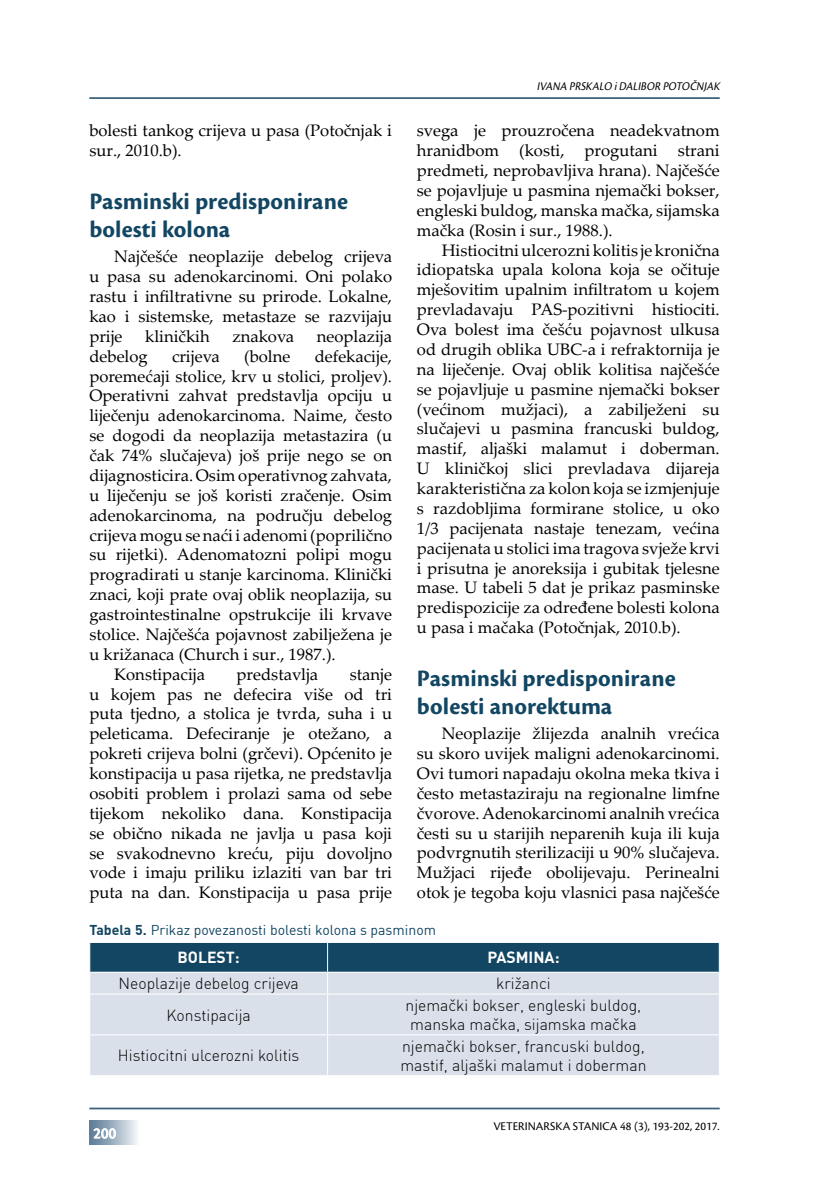
<style>
.page{position:relative;width:819px;height:1191px;background:#fff}
.page>*{position:absolute;margin:0;border:0;box-sizing:border-box;transform-origin:0 0}
.t1{font:700 24.5px/28.3px "Cronos Pro";letter-spacing:.005em;color:#124662}
.t2{font:16.62px/19.9px "Palatino Linotype";color:#000;text-align:justify}
.t3{font:15.75px/18.9px "DIN Lt";color:#000;text-align:center}
.t4{font:700 15.75px "DIN";color:#fff}
.t5{font:15.75px "Cronos Pro";color:#fff}
.t6{font:14px "DIN";color:#124662}
.t7{font:12.25px "Cronos Pro";color:#000}
.t8{font:italic 12.25px "Cronos Pro";color:#000;scale:.9 1}
.s1{font-weight:700}
</style>
<div class="page">
<hr style="left:89px;top:1107px;width:630px;height:2px;background:#3a617d">
<hr style="left:89px;top:97px;width:630px;height:2px;background:#3a617d">
<div style="left:89px;top:1120px;width:50px;height:25px;background:linear-gradient(to right,#547592,#f0f3f6)"></div>
<svg style="left:93px;top:1126px;width:23px;height:13px"></svg>
<div style="left:90px;top:994px;width:628px;height:81px;background:#dae0e9"></div>
<svg style="left:89px;top:942px;width:630px;height:51px;background:#6b8b9e"></svg>
<hr style="left:327px;top:994px;width:1px;height:40px;background:#fff">
<hr style="left:89px;top:1034px;width:238px;height:1px;background:#fff">
<hr style="left:327px;top:1034px;width:392px;height:1px;background:#fff">
<hr style="left:327px;top:1035px;width:1px;height:40px;background:#fff">
<p class="t8" style="left:536px;top:79px;width:207px">IVANA PRSKALO IDALIBOR POTOČNJAK</p>
<p class="t2" style="left:89px;top:120px;width:304px">bolesti tankog crijeva u pasa (Potočnjak i sur., 2010.b).</p>
<h1 class="t1" style="left:89px;top:188px;width:260px">Pasminski predisponirane bolesti kolona</h1>
<p class="t2" style="left:89px;top:246px;width:304px;text-indent:25px">Najčešće neoplazije debelog crijeva u pasa su adenokarcinomi. Oni polako rastu i infiltrativne su prirode. Lokalne, kao i sistemske, metastaze se razvijaju prije</p>
<p class="t2" style="left:417px;top:120px;width:304px">svega je prouzročena neadekvatnom hranidbom (kosti, progutani strani predmeti, neprobavljiva hrana). Najčešće se pojavljuje u pasmina njemački bokser, engleski buldog, manska mačka, sijamska mačka (Rosin i sur., 1988.).</p>
<p class="t2" style="left:417px;top:239px;width:304px;text-indent:25px">Histiocitni ulcerozni kolitis je kronična idiopatska upala kolona koja se očituje mješovitim upalnim infiltratom u kojem prevladavaju PAS-pozitivni histiociti.<br>Ova bolest ima češću pojavnost ulkusa od drugih oblika UBC-a i refraktornija je na liječenje. Ovaj oblik kolitisa najčešće se pojavljuje u pasmine njemački bokser (većinom mužjaci), a zabilježeni su slučajevi u pasmina francuski buldog, mastif, aljaški malamut i doberman.<br>U kliničkoj slici prevladava dijareja karakteristična za kolon koja se izmjenjuje s razdobljima formirane stolice, u oko 1/3 pacijenata nastaje tenezam, većina pacijenata u stolici ima tragova svježe krvi i prisutna je anoreksija i gubitak tjelesne mase. U tabeli 5 dat je prikaz pasminske predispozicije za određene bolesti kolona u pasa i mačaka (Potočnjak, 2010.b).</p>
<h1 class="t1" style="left:417px;top:664px;width:260px">Pasminski predisponirane bolesti anorektuma</h1>
<p class="t2" style="left:417px;top:723px;width:304px;text-indent:25px">Neoplazije žlijezda analnih vrećica su skoro uvijek maligni adenokarcinomi.<br>Ovi tumori napadaju okolna meka tkiva i često metastaziraju na regionalne limfne čvorove. Adenokarcinomi analnih vrećica česti su u starijih neparenih kuja ili kuja podvrgnutih sterilizaciji u 90% slučajeva.<br>Mužjaci rijeđe obolijevaju. Perinealni otok je tegoba koju vlasnici pasa najčešće</p>
<p class="t6" style="left:89px;top:920px;width:348px"><span class="s1">Tabela 5.</span> Prikaz povezanosti bolesti kolona s pasminom</p>
<p class="t4" style="left:177px;top:947px;width:64px">BOLEST:</p>
<p class="t4" style="left:487px;top:947px;width:74px">PASMINA:</p>
<p class="t3" style="left:119px;top:973px;width:182px">Neoplazije debelog crijeva</p>
<p class="t3" style="left:496px;top:973px;width:56px">križanci</p>
<p class="t3" style="left:166px;top:1004px;width:86px">Konstipacija</p>
<p class="t3" style="left:405px;top:995px;width:237px">njemački bokser, engleski buldog, manska mačka, sijamska mačka</p>
<p class="t3" style="left:118px;top:1045px;width:183px">Histiocitni ulcerozni kolitis</p>
<p class="t3" style="left:400px;top:1036px;width:247px;text-align:left">njemački bokser, francuski buldog, mastif, aljaški malamut i doberman</p>
<p class="t2" style="left:145px;top:325px;width:66px">kliničkih</p>
<p class="t2" style="left:232px;top:325px;width:63px">znakova</p>
<p class="t2" style="left:317px;top:325px;width:77px">neoplazija</p>
<p class="t2" style="left:89px;top:345px;width:60px">debelog</p>
<p class="t2" style="left:172px;top:345px;width:49px">crijeva</p>
<p class="t2" style="left:244px;top:345px;width:48px">(bolne</p>
<p class="t2" style="left:314px;top:345px;width:79px">defekacije,</p>
<p class="t2" style="left:89px;top:365px;width:304px">poremećaji stolice, krv u stolici, proljev).</p>
<p class="t2" style="left:89px;top:385px;width:304px">Operativni zahvat predstavlja opciju u</p>
<p class="t2" style="left:89px;top:405px;width:304px">liječenju adenokarcinoma. Naime, često</p>
<p class="t2" style="left:89px;top:425px;width:304px">se dogodi da neoplazija metastazira (u</p>
<p class="t2" style="left:89px;top:445px;width:304px">čak 74% slučajeva) još prije nego se on</p>
<p class="t2" style="left:89px;top:464px;width:304px">dijagnosticira. Osim operativnog zahvata,</p>
<p class="t2" style="left:89px;top:484px;width:304px">u liječenju se još koristi zračenje. Osim</p>
<p class="t2" style="left:89px;top:504px;width:304px">adenokarcinoma, na području debelog</p>
<p class="t2" style="left:89px;top:524px;width:304px">crijeva mogu se naći i adenomi (poprilično</p>
<p class="t2" style="left:89px;top:544px;width:304px">su rijetki). Adenomatozni polipi mogu</p>
<p class="t2" style="left:89px;top:564px;width:304px">progradirati u stanje karcinoma. Klinički</p>
<p class="t2" style="left:89px;top:584px;width:304px">znaci, koji prate ovaj oblik neoplazija, su</p>
<p class="t2" style="left:89px;top:604px;width:304px">gastrointestinalne opstrukcije ili krvave</p>
<p class="t2" style="left:89px;top:623px;width:304px">stolice. Najčešća pojavnost zabilježena je</p>
<p class="t2" style="left:89px;top:643px;width:248px">u križanaca (Church i sur., 1987.).</p>
<p class="t2" style="left:114px;top:663px;width:92px">Konstipacija</p>
<p class="t2" style="left:236px;top:663px;width:83px">predstavlja</p>
<p class="t2" style="left:89px;top:663px;width:304px;text-indent:260px">stanje u kojem pas ne defecira više od tri puta tjedno, a stolica je tvrda, suha i u peleticama. Defeciranje je otežano, a pokreti crijeva bolni (grčevi). Općenito je konstipacija u pasa rijetka, ne predstavlja osobiti problem i prolazi sama od sebe tijekom nekoliko dana. Konstipacija se obično nikada ne javlja u pasa koji se svakodnevno kreću, piju dovoljno vode i imaju priliku izlaziti van bar tri puta na dan. Konstipacija u pasa prije</p>
<p class="t5" style="left:93px;top:1124px;width:24px">200</p>
<p class="t7" style="left:493px;top:1119px;width:43px">VETERINARSKA</p>
<p class="t7" style="left:573px;top:1119px;width:8px">STAN</p>
<p class="t7" style="left:599px;top:1119px;width:122px">ICA 48 (3), 193-202, 2017.</p>
</div>
